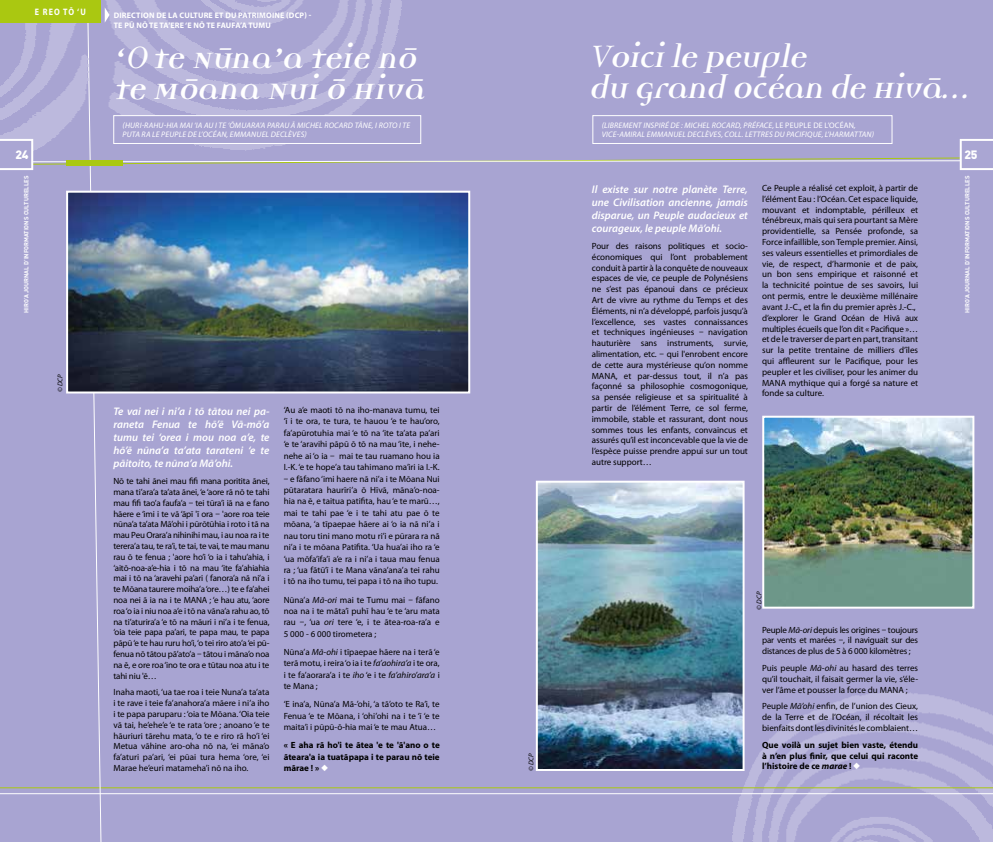
<style>
.page{position:relative;width:993px;height:842px;background:#fff}
.page>*{position:absolute;margin:0;border:0;box-sizing:border-box;transform-origin:0 0}
.t1{font:italic 700 35.7px/31px "Democratica";color:#fff}
.t2{font:900 12px "DIN";color:#fff}
.t3{font:italic 600 11px/13.2px "Myriad Pro";color:#fff;text-align:justify}
.t4{font:700 9.4px "Myriad Pro";color:#fff;scale:.85 1}
.t5{font:9px/10.8px "Myriad Pro";color:#000;text-align:justify}
.t6{font:700 9px/11.4px "Myriad Pro";color:#000;text-align:justify}
.t7{font:italic 8px/9.6px "Myriad Pro";letter-spacing:.02em;color:#fff}
.t8{font:700 8px/10px "Myriad Pro";letter-spacing:.02em;color:#fff}
.t9{font:italic 7px "Myriad Pro";color:#000}
.t10{font:700 6px "DIN";color:#fff}
.s1{font-weight:400;font-size:50px}
.s2{font-weight:400}
.s3{font-style:normal}
.s4{font-style:italic}
.s5{color:#fff}
</style>
<div class="page">
<img style="left:0;top:0;width:992px;height:842px">
<p class="t4" style="left:35px;top:6px;width:61px">E REO TŌ ‘U</p>
<p class="t8" style="left:114px;top:10px;width:199px">DIRECTION DE LA CULTURE ET DU PATRIMOINE (DCP) -<br>TE PŪ NŌ TE TA’ERE ‘E NŌ TE FAUFA’A TUMU</p>
<h1 class="t1" style="left:114px;top:45px;width:319px">‘<span class="s1">O</span>te Nu-na’a teie no&shy;te Mo-ana Nuio-Hiva-</h1>
<h1 class="t1" style="left:588px;top:45px;width:389px"><span class="s1">V</span>oicile Peuple<br>du Grand Océan de Hiva-<span class="s2">…</span></h1>
<p class="t7" style="left:122px;top:120px;width:289px">(HURI-RAHU-HIA MAI ‘IA AU I TE ‘ŌMUARA'A PARAU Ā MICHEL ROCARD TĀNE, I ROTO I TE<br>PUTA RA LE PEUPLE DE L’OCÉAN, EMMANUEL DECLÈVES)</p>
<p class="t7" style="left:601px;top:120px;width:274px">(LIBREMENT INSPIRÉ DE : MICHEL ROCARD, PRÉFACE, <span class="s3">LE PEUPLE DE L’OCÉAN</span>,<br>VICE-AMIRAL EMMANUEL DECLÈVES, COLL. LETTRES DU PACIFIQUE, L’HARMATTAN)</p>
<h2 class="t2" style="left:15px;top:147px;width:14px">24</h2>
<h2 class="t2" style="left:964px;top:147px;width:14px">25</h2>
<p class="t10" style="left:22px;top:313px;width:139px;rotate:-90deg">HIRO’A JOURNAL D’INFORMATIONS CULTURELLES</p>
<p class="t9" style="left:56px;top:392px;width:20px;rotate:-90deg">© DCP</p>
<p class="t3" style="left:113px;top:404px;width:157px">Te vai nei i ni’a i tō tātou nei pa&shy;raneta Fenua te hō’ē Vā-mō’a tumu tei ‘orea i mou noa a’e, te hō’ē nūna’a ta’ata tarateni ‘e te pāitoito, te nūna’a Mā’ohi.</p>
<p class="t5" style="left:113px;top:476px;width:157px">Nō te tahi ānei mau fifi mana poritita ānei, mana ti’ara’a ta’ata ānei, ‘e ‘aore rā nō te tahi mau fifi tao’a faufa’a – tei tūra’i iā na e fano hāere e ‘imi i te vā ‘āpī 'ī ora – 'aore roa teie nūna’a ta’ata Mā’ohi i pūrōtūhia i roto i tā na mau Peu Orara’a nihinihi mau, i au noa ra i te terera’a tau, te ra’i, te tai, te vai, te mau manu rau ō te fenua ; 'aore ho’i ‘o ia i tahu’ahia, i ‘aitō-noa-a’e-hia i tō na mau ‘ite fa’ahiahia mai i tō na ‘aravehi pa’ari ( fanora’a nā ni’a i te Mōana taurere moiha’a ‘ore…) te e fa’ahei noa nei ā ia na i te MANA ; ‘e hau atu, ‘aore roa ‘o ia i niu noa a’e i tō na vāna’a rahu ao, tō na ti’aturira’a ‘e tō na māuri i ni’a i te fenua, ‘oia teie papa pa’ari, te papa mau, te papa pāpū ‘e te hau ruru ho’i, ‘o tei riro ato’a ‘ei pū&shy;fenua nō tātou pā’ato’a – tātou i māna’o noa na ē, e ore roa ‘ino te ora e tūtau noa atu i te tahi niu 'ē…</p>
<p class="t5" style="left:113px;top:687px;width:157px">Inaha maoti, ‘ua tae roa i teie Nuna’a ta’ata i te rave i teie fa’anahora’a māere i ni’a iho i te papa paruparu : ‘oia te Mōana. ‘Oia teie vā tai, he’ehe’e ‘e te rata ‘ore ; anoano ‘e te hāuriuri tārehu mata, ‘o te e riro rā ho’i ‘ei Metua vāhine aro-oha nō na, ‘ei māna’o fa’aturi pa’ari, ‘ei pūai tura hema ‘ore, ‘ei Marae he’euri matameha’i nō na iho.</p>
<p class="t5" style="left:283px;top:404px;width:157px;line-height:11.4px">‘Au a’e maoti tō na iho-manava tumu, tei ‘ī i te ora, te tura, te hauou ‘e te hau’oro, fa’apūrotuhia mai ‘e tō na ‘ite ta’ata pa’ari ‘e te ‘aravihi pāpū ō tō na mau ‘ite, i nehe&shy;nehe ai ‘o ia – mai te tau ruamano hou ia I.-K. ‘e te hope’a tau tahimano ma’iri ia I.-K.</p>
<p class="t5" style="left:283px;top:473px;width:157px;line-height:11.4px">– e fāfano ‘imi haere nā ni’a i te Mōana Nui pūtaratara haurīri’a ō Hīvā, māna’o-noa&shy;hia na ē, e taitua patifita, hau ‘e te marū…, mai te tahi pae ‘e i te tahi atu pae ō te mōana, ‘a tīpaepae hāere ai ‘o ia nā ni’a i nau toru tini mano motu ri’i e pūrara ra nā ni’a i te mōana Patifita. ‘Ua hua’ai iho ra ‘e ‘ua mōfa’ifa’i a’e ra i ni’a i taua mau fenua ra ; ‘ua fātū’ī i te Mana vāna’ana’a tei rahu i tō na iho tumu, tei papa i tō na iho tupu.</p>
<p class="t5" style="left:283px;top:594px;width:157px;line-height:11.4px">Nūna’a <span class="s4">Mā-ori</span> mai te Tumu mai – fāfano noa na i te māta’i puhī hau ‘e te ‘aru mata rau –, ‘ua <span class="s4">ori</span> tere ‘e, i te ātea-roa-ra’a e 5 000 - 6 000 tirometera ;</p>
<p class="t5" style="left:283px;top:646px;width:157px;line-height:11.4px">Nūna’a <span class="s4">Mā-ohi</span> i tīpaepae hāere na i terā ‘e terā motu, i reira ‘o ia i te <span class="s4">fa’aohira’a</span> i te ora, i te fa’aorara’a i te <span class="s4">iho</span> ‘e i te <span class="s4">fa’ahiro’ara’a</span> i te Mana ;</p>
<p class="t5" style="left:283px;top:698px;width:157px;line-height:11.4px">‘E ina’a, Nūna’a Mā-’ohi, ‘a tā’oto te Ra’i, te Fenua ‘e te Mōana, i ‘ohi’ohi na i te ‘ī ‘e te maita’i i pūpū-ō-hia mai ‘e te mau Atua…</p>
<p class="t6" style="left:283px;top:739px;width:157px">« E aha rā ho'i te ātea 'e te 'ā'ano o te āteara'a ia tuatāpapa i te parau nō teie mārae ! » <span class="s5">◆</span></p>
<p class="t9" style="left:526px;top:771px;width:20px;rotate:-90deg">© DCP</p>
<p class="t3" style="left:591px;top:182px;width:157px">Il existe sur notre planète Terre, une Civilisation ancienne, jamais disparue, un Peuple audacieux et courageux, le peuple Mā’ohi.</p>
<p class="t5" style="left:591px;top:240px;width:157px">Pour des raisons politiques et socio&shy;économiques qui l’ont probablement conduit à partir à la conquête de nouveaux espaces de vie, ce peuple de Polynésiens ne s’est pas épanoui dans ce précieux Art de vivre au rythme du Temps et des Éléments, ni n’a développé, parfois jusqu’à l’excellence, ses vastes connaissances et techniques ingénieuses – navigation hauturière sans instruments, survie, alimentation, etc. – qui l'enrobent encore de cette aura mystérieuse qu’on nomme MANA, et par-dessus tout, il n’a pas façonné sa philosophie cosmogonique, sa pensée religieuse et sa spiritualité à partir de l’élément Terre, ce sol ferme, immobile, stable et rassurant, dont nous sommes tous les enfants, convaincus et assurés qu’il est inconcevable que la vie de l’espèce puisse prendre appui sur un tout autre support…</p>
<p class="t5" style="left:761px;top:183px;width:157px;text-align:left">Ce Peuple a réalisé cet exploit, à partir de l’élément Eau : l’Océan. Cet espace liquide, mouvant et indomptable, périlleux et ténébreux, mais qui sera pourtant sa Mère providentielle, sa Pensée profonde, sa Force infaillible, son Temple premier. Ainsi, ses valeurs essentielles et primordiales de vie, de respect, d’harmonie et de paix, un bon sens empirique et raisonné et la technicité pointue de ses savoirs, lui ont permis, entre le deuxième millénaire avant J.-C., et la fin du premier après J.-C., d’explorer le Grand Océan de Hivā aux multiples écueils que l’on dit « Pacifique »… et de le traverser de part en part, transitant sur la petite trentaine de milliers d’îles qui affleurent sur le Pacifique, pour les peupler et les civiliser, pour les animer du MANA mythique qui a forgé sa nature et fonde sa culture.</p>
<p class="t10" style="left:963px;top:313px;width:139px;rotate:-90deg">HIRO’A JOURNAL D’INFORMATIONS CULTURELLES</p>
<p class="t9" style="left:754px;top:609px;width:20px;rotate:-90deg">© DCP</p>
<p class="t5" style="left:761px;top:624px;width:157px">Peuple <span class="s4">Mā-ori</span> depuis les origines – toujours par vents et marées –, il naviguait sur des distances de plus de 5 à 6 000 kilomètres ;</p>
<p class="t5" style="left:761px;top:662px;width:157px">Puis peuple <span class="s4">Mā-ohi</span> au hasard des terres qu’il touchait, il faisait germer la vie, s’éle&shy;ver l’âme et pousser la force du MANA ;</p>
<p class="t5" style="left:761px;top:701px;width:157px">Peuple <span class="s4">Mā’ohi</span> enfin, de l’union des Cieux, de la Terre et de l’Océan, il récoltait les bienfaits dont les divinités le comblaient…</p>
<p class="t6" style="left:761px;top:739px;width:157px;line-height:10.8px">Que voilà un sujet bien vaste, étendu à n’en plus finir, que celui qui raconte l’histoire de ce <span class="s4">marae</span> ! <span class="s5">◆</span></p>
</div>
